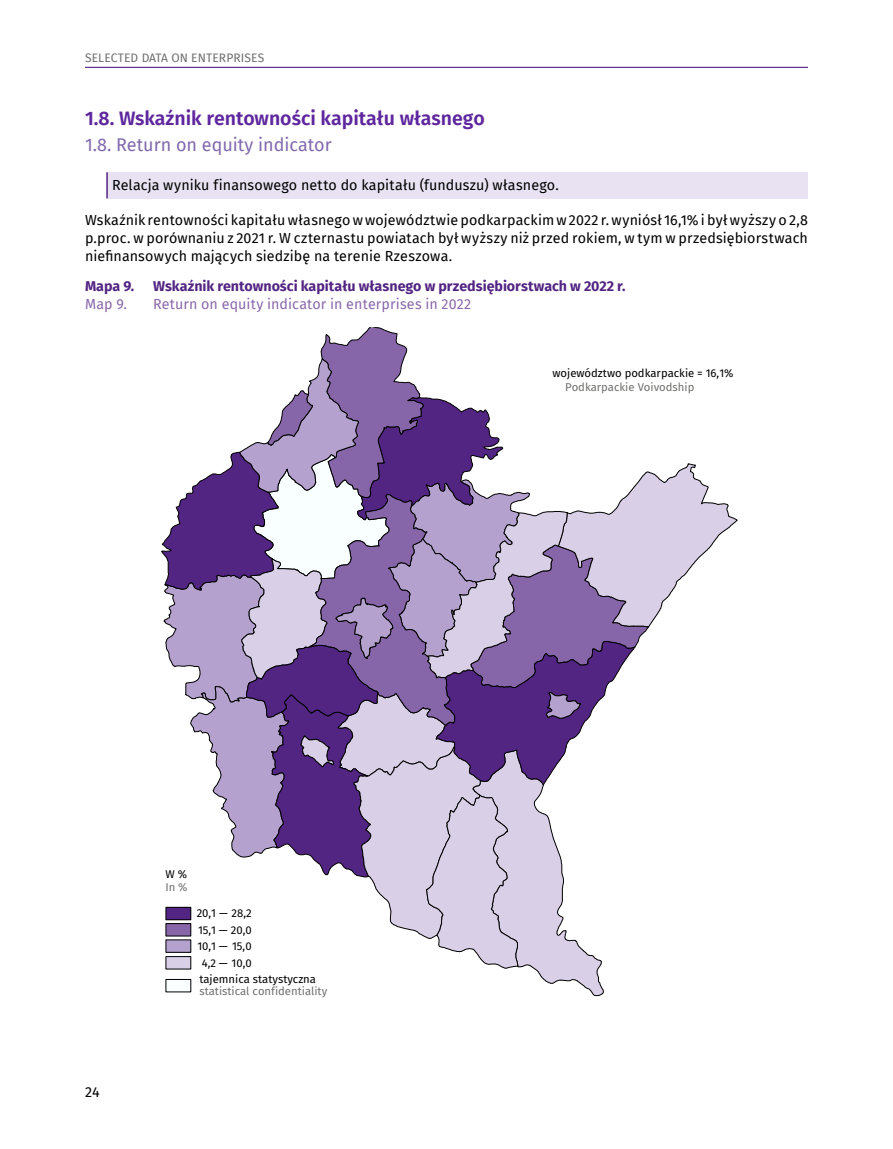
<style>
.page{position:relative;width:893px;height:1149px;background:#fff}
.page>*{position:absolute;margin:0;border:0;box-sizing:border-box;transform-origin:0 0}
.II_PL{font:600 19.5px "Fira Sans";color:#5f279e}
.II_EN{font:18px "Fira Sans";color:#8169ae}
.text_główny_PL{font:14.25px/18px "Fira Sans";letter-spacing:.005em;color:#000;text-align:justify}
.t1{font:700 14.25px "Fira Sans";color:#522583}
.Wyjaśnienie{font:14.25px "Fira Sans";letter-spacing:.01em;color:#000}
.t2{font:14.25px "Fira Sans";letter-spacing:.005em;color:#8968aa}
.t3{font:12px "Fira Sans";letter-spacing:.01em;color:#706f6f}
.t4{font:11.25px/16.4px "Fira Sans";color:#000}
.t5{font:11.25px/11.2px "Fira Sans";color:#6f6f6e}
.s1{color:#000}
.s2{font-size:11.55px}
.s3{color:#6f6f6e}
</style>
<div class="page">
<hr style="left:85px;top:67px;width:723px;height:1px;background:#522583">
<div style="left:107px;top:172px;width:701px;height:26px;background:#e8e2f2"></div>
<hr style="left:106px;top:172px;width:2px;height:26px;background:#522583">
<svg style="left:161px;top:327px;width:577px;height:668px"></svg>
<p class="t3" style="left:85px;top:49px;width:181px">SELECTED DATA ON ENTERPRISES</p>
<h2 class="II_PL" style="left:85px;top:102px;width:401px">1.8. Wskaźnik rentowności kapitału własnego</h2>
<h2 class="II_EN" style="left:85px;top:131px;width:248px">1.8. Return on equity indicator</h2>
<p class="Wyjaśnienie" style="left:112px;top:174px;width:448px">Relacja wyniku finansowego netto do kapitału (funduszu) własnego.</p>
<p class="text_główny_PL" style="left:85px;top:211px;width:724px">Wskaźnik rentowności kapitału własnego w województwie podkarpackim w 2022 r. wyniósł 16,1% i był wyższy o 2,8 p.proc. w porównaniu z 2021 r. W czternastu powiatach był wyższy niż przed rokiem, w tym w przedsiębiorstwach niefinansowych mających siedzibę na terenie Rzeszowa.</p>
<p class="t1" style="left:85px;top:274px;width:51px">Mapa 9.</p>
<p class="t1" style="left:153px;top:274px;width:474px">Wskaźnik rentowności kapitału własnego w przedsiębiorstwach w 2022 r.</p>
<p class="t2" style="left:85px;top:293px;width:43px">Map 9.</p>
<p class="t2" style="left:153px;top:293px;width:320px">Return on equity indicator in enterprises in 2022</p>
<p class="text_główny_PL" style="left:85px;top:1082px;width:16px">24</p>
<p class="t5" style="left:165px;top:866px;width:24px;line-height:13.5px"><span class="s1">W %<br></span>In %</p>
<p class="t4" style="left:197px;top:904px;width:57px;text-align:center"><span class="s2">20,1</span> — 28,2<br>15,1 — 20,0<br>10,1 — 15,0<br>4,2 — 10,0</p>
<p class="t5" style="left:199px;top:973px;width:129px"><span class="s1">tajemnica statystyczna </span>statistical confidentiality</p>
<p class="t4" style="left:565px;top:366px;width:170px;line-height:13.5px;text-indent:-13px">województwo podkarpackie = 16,1%<br><span class="s3">Podkarpackie Voivodship</span></p>
</div>
